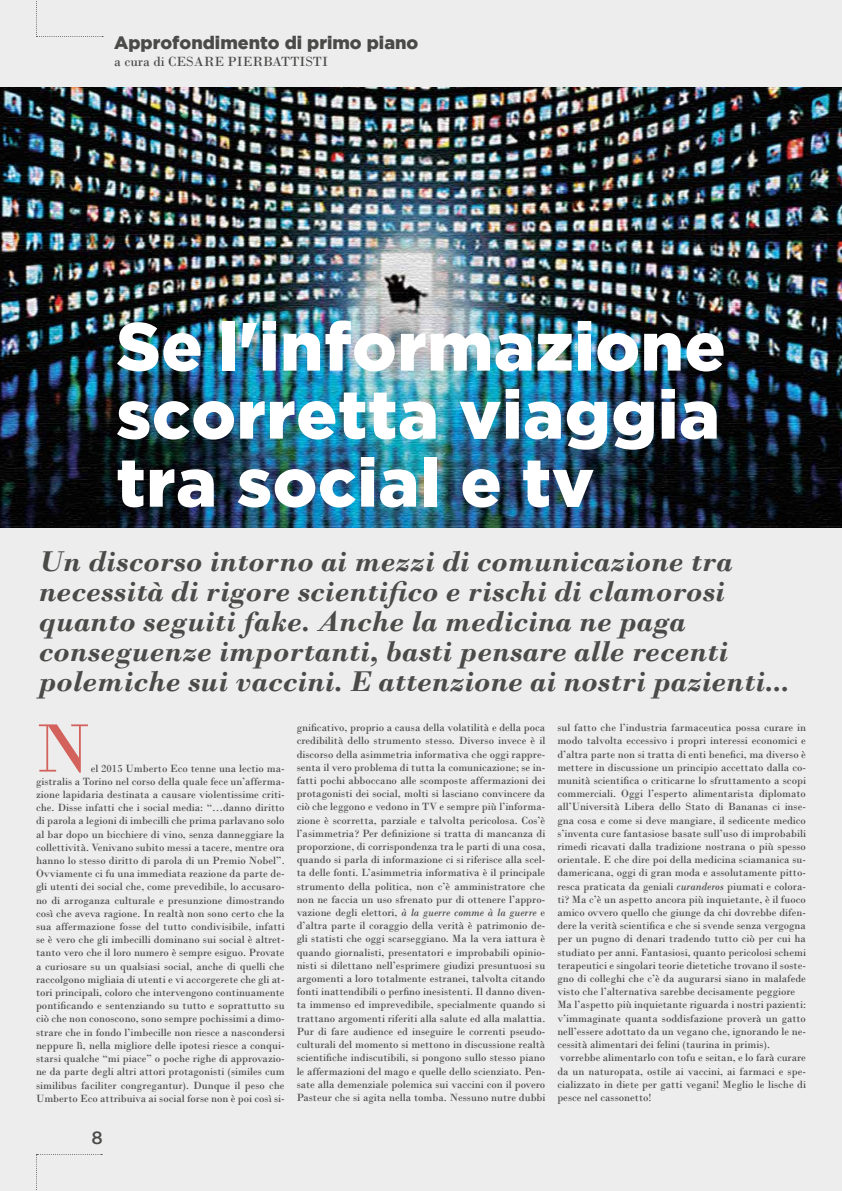
<style>
.page{position:relative;width:842px;height:1191px;background:#ededed}
.page>*{position:absolute;margin:0;border:0;box-sizing:border-box;transform-origin:0 0}
.t1{font:72px "Bodoni";color:#d4625c}
.t2{font:900 68px/68px "Gotham";letter-spacing:.01em;color:#fff;text-align:justify}
.t3{font:italic 700 30px/30px "Bodoni";color:#4a4a49}
.t4{font:900 18px "Gotham";color:#4a4a49}
.t5{font:500 18px "Gotham";color:#4a4a49}
.t6{font:14px "Bodoni";color:#4a4a49}
.t7{font:11px/13.2px "Bodoni";color:#4a4a49;text-align:justify}
.s1{font-style:italic}
</style>
<div class="page">
<svg style="left:36px;top:1154px;width:66px;height:36px"></svg>
<img style="left:0;top:87px;width:842px;height:440px">
<svg style="left:36px;top:0;width:67px;height:37px"></svg>
<h3 class="t4" style="left:114px;top:32px;width:306px">Approfondimento di primo piano</h3>
<p class="t6" style="left:114px;top:53px;width:215px">a cura di CESARE PIERBATTISTI</p>
<h2 class="t2" style="left:116px;top:311px;width:611px">Se l'informazione scorretta viaggia tra social e tv</h2>
<p class="t3" style="left:39px;top:546px;width:752px">Un discorso intorno ai mezzi di comunicazione tra necessità di rigore scientifico e rischi di clamorosi quanto seguiti fake. Anche la medicina ne paga conseguenze importanti, basti pensare alle recenti polemiche sui vaccini. E attenzione ai nostri pazienti...</p>
<h1 class="t1" style="left:36px;top:705px;width:56px">N</h1>
<p class="t7" style="left:36px;top:761px;width:250px;text-indent:55px">el 2015 Umberto Eco tenne una lectio ma&shy;gistralis a Torino nel corso della quale fece un’afferma&shy;zione lapidaria destinata a causare violentissime criti&shy;che. Disse infatti che i social media: “…danno diritto di parola a legioni di imbecilli che prima parlavano solo al bar dopo un bicchiere di vino, senza danneggiare la collettività. Venivano subito messi a tacere, mentre ora hanno lo stesso diritto di parola di un Premio Nobel”.<br>Ovviamente ci fu una immediata reazione da parte de&shy;gli utenti dei social che, come prevedibile, lo accusaro&shy;no di arroganza culturale e presunzione dimostrando così che aveva ragione. In realtà non sono certo che la sua affermazione fosse del tutto condivisibile, infatti se è vero che gli imbecilli dominano sui social è altret&shy;tanto vero che il loro numero è sempre esiguo. Provate a curiosare su un qualsiasi social, anche di quelli che raccolgono migliaia di utenti e vi accorgerete che gli at&shy;tori principali, coloro che intervengono continuamente pontificando e sentenziando su tutto e soprattutto su ciò che non conoscono, sono sempre pochissimi a dimo&shy;strare che in fondo l’imbecille non riesce a nascondersi neppure lì, nella migliore delle ipotesi riesce a conqui&shy;starsi qualche “mi piace” o poche righe di approvazio&shy;ne da parte degli altri attori protagonisti (similes cum similibus faciliter congregantur). Dunque il peso che Umberto Eco attribuiva ai social forse non è poi così si-</p>
<h3 class="t5" style="left:91px;top:1127px;width:13px">8</h3>
<p class="t7" style="left:297px;top:721px;width:250px">gnificativo, proprio a causa della volatilità e della poca credibilità dello strumento stesso. Diverso invece è il discorso della asimmetria informativa che oggi rappre&shy;senta il vero problema di tutta la comunicazione; se in&shy;fatti pochi abboccano alle scomposte affermazioni dei protagonisti dei social, molti si lasciano convincere da ciò che leggono e vedono in TV e sempre più l’informa&shy;zione è scorretta, parziale e talvolta pericolosa. Cos’è l’asimmetria? Per definizione si tratta di mancanza di proporzione, di corrispondenza tra le parti di una cosa, quando si parla di informazione ci si riferisce alla scel&shy;ta delle fonti. L’asimmetria informativa è il principale strumento della politica, non c’è amministratore che non ne faccia un uso sfrenato pur di ottenere l’appro&shy;vazione degli elettori, <span class="s1">à la guerre comme à la guerre</span> e d’altra parte il coraggio della verità è patrimonio de&shy;gli statisti che oggi scarseggiano. Ma la vera iattura è quando giornalisti, presentatori e improbabili opinio&shy;nisti si dilettano nell’esprimere giudizi presuntuosi su argomenti a loro totalmente estranei, talvolta citando fonti inattendibili o perfino inesistenti. Il danno diven&shy;ta immenso ed imprevedibile, specialmente quando si trattano argomenti riferiti alla salute ed alla malattia.<br>Pur di fare audience ed inseguire le correnti pseudo&shy;culturali del momento si mettono in discussione realtà scientifiche indiscutibili, si pongono sullo stesso piano le affermazioni del mago e quelle dello scienziato. Pen&shy;sate alla demenziale polemica sui vaccini con il povero Pasteur che si agita nella tomba. Nessuno nutre dubbi</p>
<p class="t7" style="left:557px;top:721px;width:250px;text-align:left">sul fatto che l’industria farmaceutica possa curare in modo talvolta eccessivo i propri interessi economici e d’altra parte non si tratta di enti benefici, ma diverso è mettere in discussione un principio accettato dalla co&shy;munità scientifica o criticarne lo sfruttamento a scopi commerciali. Oggi l’esperto alimentarista diplomato all’Università Libera dello Stato di Bananas ci inse&shy;gna cosa e come si deve mangiare, il sedicente medico s’inventa cure fantasiose basate sull’uso di improbabili rimedi ricavati dalla tradizione nostrana o più spesso orientale. E che dire poi della medicina sciamanica su&shy;damericana, oggi di gran moda e assolutamente pitto&shy;resca praticata da geniali <span class="s1">curanderos</span> piumati e colora&shy;ti? Ma c’è un aspetto ancora più inquietante, è il fuoco amico ovvero quello che giunge da chi dovrebbe difen&shy;dere la verità scientifica e che si svende senza vergogna per un pugno di denari tradendo tutto ciò per cui ha studiato per anni. Fantasiosi, quanto pericolosi schemi terapeutici e singolari teorie dietetiche trovano il soste&shy;gno di colleghi che c’è da augurarsi siano in malafede visto che l’alternativa sarebbe decisamente peggiore Ma l’aspetto più inquietante riguarda i nostri pazienti: v’immaginate quanta soddisfazione proverà un gatto nell’essere adottato da un vegano che, ignorando le ne&shy;cessità alimentari dei felini (taurina in primis). vorrebbe alimentarlo con tofu e seitan, e lo farà curare da un naturopata, ostile ai vaccini, ai farmaci e spe&shy;cializzato in diete per gatti vegani! Meglio le lische di pesce nel cassonetto!</p>
</div>
